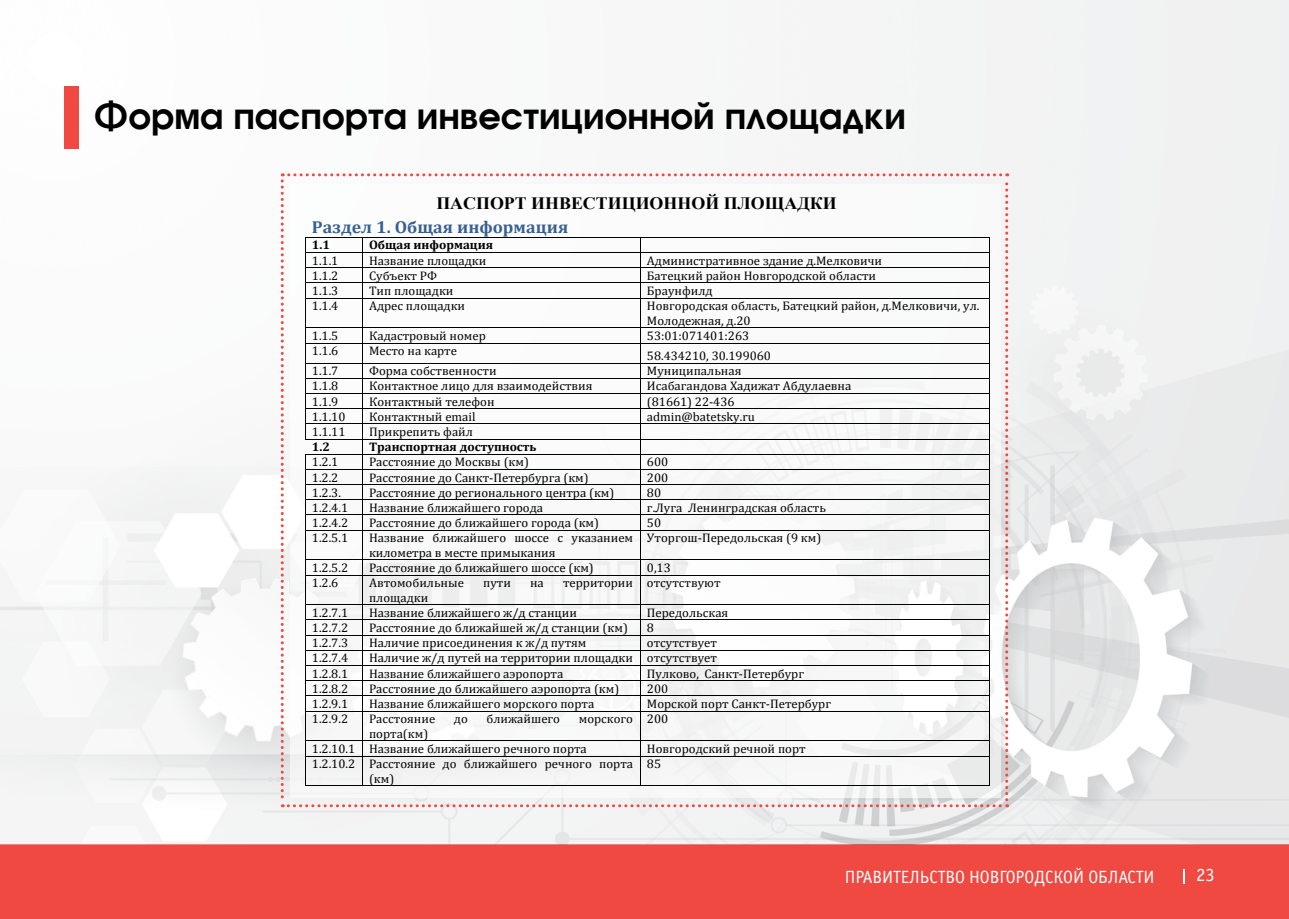
<style>
.page{position:relative;width:1289px;height:919px;background:#fff}
.page>*{position:absolute;margin:0;border:0;box-sizing:border-box;transform-origin:0 0}
.t1{font:700 37.5px "Avanti";color:#000}
.t2{font:18.75px "Officina Sans C";color:#fff}
.t3{font:17.7px "Officina Sans C";color:#fff}
.t4{font:700 17.4px "Times New Roman";color:#010101}
.t5{font:700 17.4px "Cambria";color:#376092}
.t6{font:12.45px/14.5px "Cambria";color:#010101}
.t7{font:700 12.45px "Cambria";color:#010101}
</style>
<div class="page">
<div style="left:0;top:844px;width:1288px;height:74px;background:#f04942"></div>
<svg style="left:1183px;top:869px;width:1px;height:15px"></svg>
<img style="left:0;top:0;width:1288px;height:844px">
<div style="left:64px;top:87px;width:14px;height:62px;background:#f04942"></div>
<svg style="left:281px;top:173px;width:727px;height:634px"></svg>
<h1 class="t1" style="left:94px;top:96px;width:813px">Форма паспорта инвестиционной площадки</h1>
<h3 class="t4" style="left:436px;top:191px;width:402px">ПАСПОРТ ИНВЕСТИЦИОННОЙ ПЛОЩАДКИ</h3>
<h3 class="t5" style="left:312px;top:217px;width:258px">Раздел 1. Общая информация</h3>
<p class="t7" style="left:312px;top:237px;width:20px">1.1</p>
<p class="t7" style="left:369px;top:237px;width:125px">Общая информация</p>
<p class="t6" style="left:312px;top:253px;width:28px">1.1.1</p>
<p class="t6" style="left:369px;top:253px;width:119px">Название площадки</p>
<p class="t6" style="left:647px;top:253px;width:237px">Административное здание д.Мелковичи</p>
<p class="t6" style="left:312px;top:268px;width:28px">1.1.2</p>
<p class="t6" style="left:369px;top:268px;width:70px">Субъект РФ</p>
<p class="t6" style="left:647px;top:268px;width:231px">Батецкий район Новгородской области</p>
<p class="t6" style="left:312px;top:283px;width:28px">1.1.3</p>
<p class="t6" style="left:369px;top:283px;width:86px">Тип площадки</p>
<p class="t6" style="left:647px;top:283px;width:67px">Браунфилд</p>
<p class="t6" style="left:312px;top:298px;width:28px">1.1.4</p>
<p class="t6" style="left:369px;top:298px;width:98px">Адрес площадки</p>
<p class="t6" style="left:647px;top:298px;width:334px">Новгородская область, Батецкий район, д.Мелковичи, ул.<br>Молодежная, д.20</p>
<p class="t6" style="left:312px;top:328px;width:28px">1.1.5</p>
<p class="t6" style="left:369px;top:328px;width:118px">Кадастровый номер</p>
<p class="t6" style="left:647px;top:328px;width:104px">53:01:071401:263</p>
<p class="t6" style="left:312px;top:343px;width:28px">1.1.6</p>
<p class="t6" style="left:369px;top:343px;width:89px">Место на карте</p>
<p class="t6" style="left:647px;top:348px;width:126px">58.434210, 30.199060</p>
<p class="t6" style="left:312px;top:363px;width:28px">1.1.7</p>
<p class="t6" style="left:369px;top:363px;width:129px">Форма собственности</p>
<p class="t6" style="left:647px;top:363px;width:96px">Муниципальная</p>
<p class="t6" style="left:312px;top:379px;width:28px">1.1.8</p>
<p class="t6" style="left:369px;top:379px;width:225px">Контактное лицо для взаимодействия</p>
<p class="t6" style="left:647px;top:379px;width:206px">Исабагандова Хадижат Абдулаевна</p>
<p class="t6" style="left:312px;top:394px;width:28px">1.1.9</p>
<p class="t6" style="left:369px;top:394px;width:127px">Контактный телефон</p>
<p class="t6" style="left:647px;top:394px;width:89px">(81661) 22-436</p>
<p class="t6" style="left:312px;top:409px;width:35px">1.1.10</p>
<p class="t6" style="left:369px;top:409px;width:108px">Контактный email</p>
<p class="t6" style="left:647px;top:409px;width:109px">admin@batetsky.ru</p>
<p class="t6" style="left:312px;top:424px;width:35px">1.1.11</p>
<p class="t6" style="left:369px;top:424px;width:105px">Прикрепить файл</p>
<p class="t7" style="left:312px;top:439px;width:20px">1.2</p>
<p class="t7" style="left:369px;top:439px;width:169px">Транспортная доступность</p>
<p class="t6" style="left:312px;top:454px;width:28px">1.2.1</p>
<p class="t6" style="left:369px;top:454px;width:161px">Расстояние до Москвы (км)</p>
<p class="t6" style="left:647px;top:454px;width:23px">600</p>
<p class="t6" style="left:312px;top:470px;width:28px">1.2.2</p>
<p class="t6" style="left:369px;top:470px;width:221px">Расстояние до Санкт-Петербурга (км)</p>
<p class="t6" style="left:647px;top:470px;width:23px">200</p>
<p class="t6" style="left:312px;top:485px;width:31px">1.2.3.</p>
<p class="t6" style="left:369px;top:485px;width:247px">Расстояние до регионального центра (км)</p>
<p class="t6" style="left:647px;top:485px;width:16px">80</p>
<p class="t6" style="left:312px;top:500px;width:38px">1.2.4.1</p>
<p class="t6" style="left:369px;top:500px;width:175px">Название ближайшего города</p>
<p class="t6" style="left:647px;top:500px;width:180px">г.Луга Ленинградская область</p>
<p class="t6" style="left:312px;top:515px;width:38px">1.2.4.2</p>
<p class="t6" style="left:369px;top:515px;width:231px">Расстояние до ближайшего города (км)</p>
<p class="t6" style="left:647px;top:515px;width:16px">50</p>
<p class="t6" style="left:312px;top:530px;width:38px">1.2.5.1</p>
<p class="t6" style="left:369px;top:530px;width:266px">Название ближайшего шоссе с указанием километра в месте примыкания</p>
<p class="t6" style="left:647px;top:530px;width:176px">Уторгош-Передольская (9 км)</p>
<p class="t6" style="left:312px;top:560px;width:38px">1.2.5.2</p>
<p class="t6" style="left:369px;top:560px;width:226px">Расстояние до ближайшего шоссе (км)</p>
<p class="t6" style="left:647px;top:560px;width:25px">0,13</p>
<p class="t6" style="left:312px;top:575px;width:28px">1.2.6</p>
<p class="t6" style="left:369px;top:575px;width:96px">Автомобильные</p>
<p class="t6" style="left:483px;top:575px;width:29px">пути</p>
<p class="t6" style="left:530px;top:575px;width:15px">на</p>
<p class="t6" style="left:563px;top:575px;width:72px">территории</p>
<p class="t6" style="left:369px;top:590px;width:61px">площадки</p>
<p class="t6" style="left:647px;top:575px;width:75px">отсутствуют</p>
<p class="t6" style="left:312px;top:605px;width:38px">1.2.7.1</p>
<p class="t6" style="left:369px;top:605px;width:209px">Название ближайшего ж/д станции</p>
<p class="t6" style="left:647px;top:605px;width:83px">Передольская</p>
<p class="t6" style="left:312px;top:620px;width:38px">1.2.7.2</p>
<p class="t6" style="left:369px;top:620px;width:260px">Расстояние до ближайшей ж/д станции (км)</p>
<p class="t6" style="left:647px;top:620px;width:9px">8</p>
<p class="t6" style="left:312px;top:635px;width:38px">1.2.7.3</p>
<p class="t6" style="left:369px;top:635px;width:219px">Наличие присоединения к ж/д путям</p>
<p class="t6" style="left:647px;top:635px;width:72px">отсутствует</p>
<p class="t6" style="left:312px;top:650px;width:38px">1.2.7.4</p>
<p class="t6" style="left:369px;top:650px;width:349px">Наличие ж/д путей на территории площадки отсутствует</p>
<p class="t6" style="left:312px;top:666px;width:38px">1.2.8.1</p>
<p class="t6" style="left:369px;top:666px;width:196px">Название ближайшего аэропорта</p>
<p class="t6" style="left:647px;top:666px;width:159px">Пулково, Санкт-Петербург</p>
<p class="t6" style="left:312px;top:681px;width:38px">1.2.8.2</p>
<p class="t6" style="left:369px;top:681px;width:252px">Расстояние до ближайшего аэропорта (км)</p>
<p class="t6" style="left:647px;top:681px;width:23px">200</p>
<p class="t6" style="left:312px;top:696px;width:38px">1.2.9.1</p>
<p class="t6" style="left:369px;top:696px;width:227px">Название ближайшего морского порта</p>
<p class="t6" style="left:647px;top:696px;width:186px">Морской порт Санкт-Петербург</p>
<p class="t6" style="left:312px;top:711px;width:38px">1.2.9.2</p>
<p class="t6" style="left:369px;top:711px;width:68px">Расстояние</p>
<p class="t6" style="left:454px;top:711px;width:15px">до</p>
<p class="t6" style="left:486px;top:711px;width:75px">ближайшего</p>
<p class="t6" style="left:578px;top:711px;width:56px">морского</p>
<p class="t6" style="left:369px;top:726px;width:61px">порта(км)</p>
<p class="t6" style="left:647px;top:711px;width:23px">200</p>
<p class="t6" style="left:312px;top:741px;width:276px">1.2.10.1 Название ближайшего речного порта</p>
<p class="t6" style="left:647px;top:741px;width:160px">Новгородский речной порт</p>
<p class="t6" style="left:369px;top:756px;width:265px;text-indent:-57px">1.2.10.2 Расстояние до ближайшего речного порта (км)</p>
<p class="t6" style="left:647px;top:756px;width:16px">85</p>
<h3 class="t3" style="left:844px;top:867px;width:311px">ПРАВИТЕЛЬСТВО НОВГОРОДСКОЙ ОБЛАСТИ</h3>
<h2 class="t2" style="left:1195px;top:864px;width:20px">23</h2>
</div>
